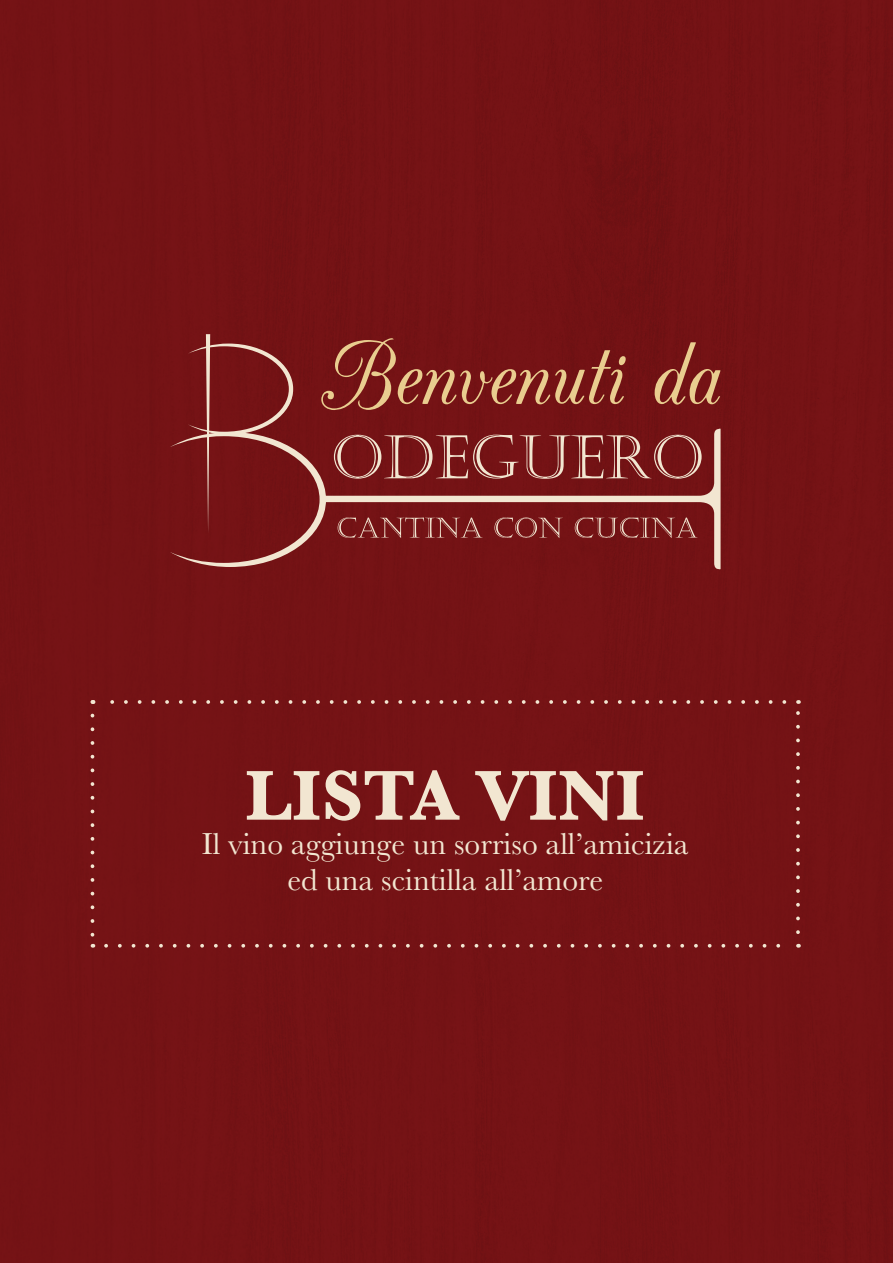
<style>
.page{position:relative;width:893px;height:1263px;background:#741215}
.page>*{position:absolute;margin:0;border:0;box-sizing:border-box;transform-origin:0 0}
.t1{font:108.45px "CAC Champagne";color:#e9cd8f}
.t2{font:700 73.35px "Baskerville";color:#f2e6d1}
.t3{font:31.5px/36px "Baskerville";color:#f2e6d1;text-align:center}
</style>
<div class="page">
<svg style="left:321px;top:428px;width:400px;height:143px;background:#842e2e"></svg>
<svg style="left:170px;top:334px;width:156px;height:233px;background:#7d2223"></svg>
<svg style="left:91px;top:715px;width:3px;height:233px"></svg>
<svg style="left:106px;top:944px;width:685px;height:4px;background:#8c3b39"></svg>
<svg style="left:796px;top:700px;width:4px;height:232px"></svg>
<svg style="left:99px;top:700px;width:685px;height:4px;background:#8c3b39"></svg>
<h1 class="t1" style="left:321px;top:320px;width:400px">Benvenuti da</h1>
<h2 class="t2" style="left:245px;top:745px;width:401px">LISTA VINI</h2>
<p class="t3" style="left:202px;top:826px;width:488px">Il vino aggiunge un sorriso all’amicizia ed una scintilla all’amore</p>
</div>
